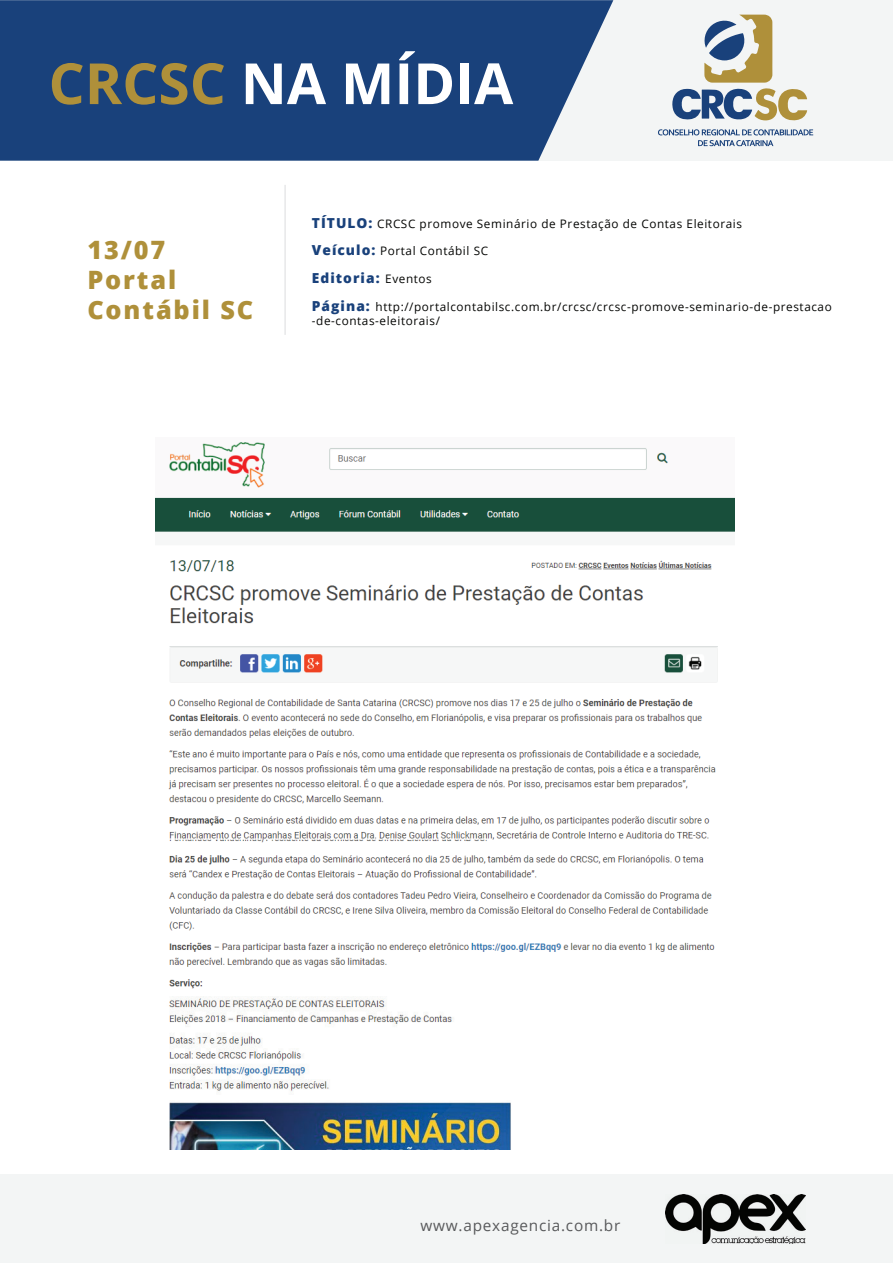
<style>
.page{position:relative;width:893px;height:1263px;background:#fff}
.page>*{position:absolute;margin:0;border:0;box-sizing:border-box;transform-origin:0 0}
.t1{font:700 56.85px "Open Sans";color:#fff}
.t2{font:800 25.35px/30.3px "Open Sans";letter-spacing:.075em;color:#af903a}
.t3{font:15.3px "Open Sans";letter-spacing:.05em;color:#58595b}
.t4{font:800 13.8px "Open Sans";letter-spacing:.075em;color:#19417b}
.t5{font:11.7px/14.1px "Open Sans";letter-spacing:.05em;color:#040503}
.s1{color:#af903a}
.s2{font-weight:800;font-size:13.8px;color:#19417b}
.s3{font-weight:400;font-size:11.7px;color:#040503}
</style>
<div class="page">
<hr style="left:284px;top:185px;width:2px;height:150px;background:#e7e8e9">
<img style="left:155px;top:442px;width:580px;height:547px">
<img style="left:169px;top:997px;width:342px;height:152px">
<div style="left:0;top:0;width:893px;height:161px;background:#f3f5f5"></div>
<svg style="left:0;top:0;width:613px;height:161px;background:#264c82"></svg>
<svg style="left:672px;top:15px;width:135px;height:106px"></svg>
<svg style="left:658px;top:129px;width:155px;height:17px"></svg>
<div style="left:0;top:1175px;width:893px;height:88px;background:#f3f5f5"></div>
<img style="left:665px;top:1194px;width:141px;height:50px">
<h1 class="t1" style="left:49px;top:43px;width:466px"><span class="s1">CRCSC</span> NA MÍDIA</h1>
<h2 class="t2" style="left:87px;top:233px;width:167px">13/07<br>Portal<br>Contábil SC</h2>
<p class="t5" style="left:312px;top:216px;width:432px"><span class="s2">TÍTULO:</span> CRCSC promove Seminário de Prestação de Contas Eleitorais</p>
<p class="t5" style="left:312px;top:244px;width:178px"><span class="s2">Veículo:</span> Portal Contábil SC</p>
<p class="t4" style="left:312px;top:267px;width:121px">Editoria: <span class="s3">Eventos</span></p>
<p class="t5" style="left:312px;top:300px;width:521px"><span class="s2">Página:</span> http://portalcontabilsc.com.br/crcsc/crcsc-promove-seminario-de-prestacao -de-contas-eleitorais/</p>
<h3 class="t3" style="left:420px;top:1215px;width:201px">www.apexagencia.com.br</h3>
</div>
